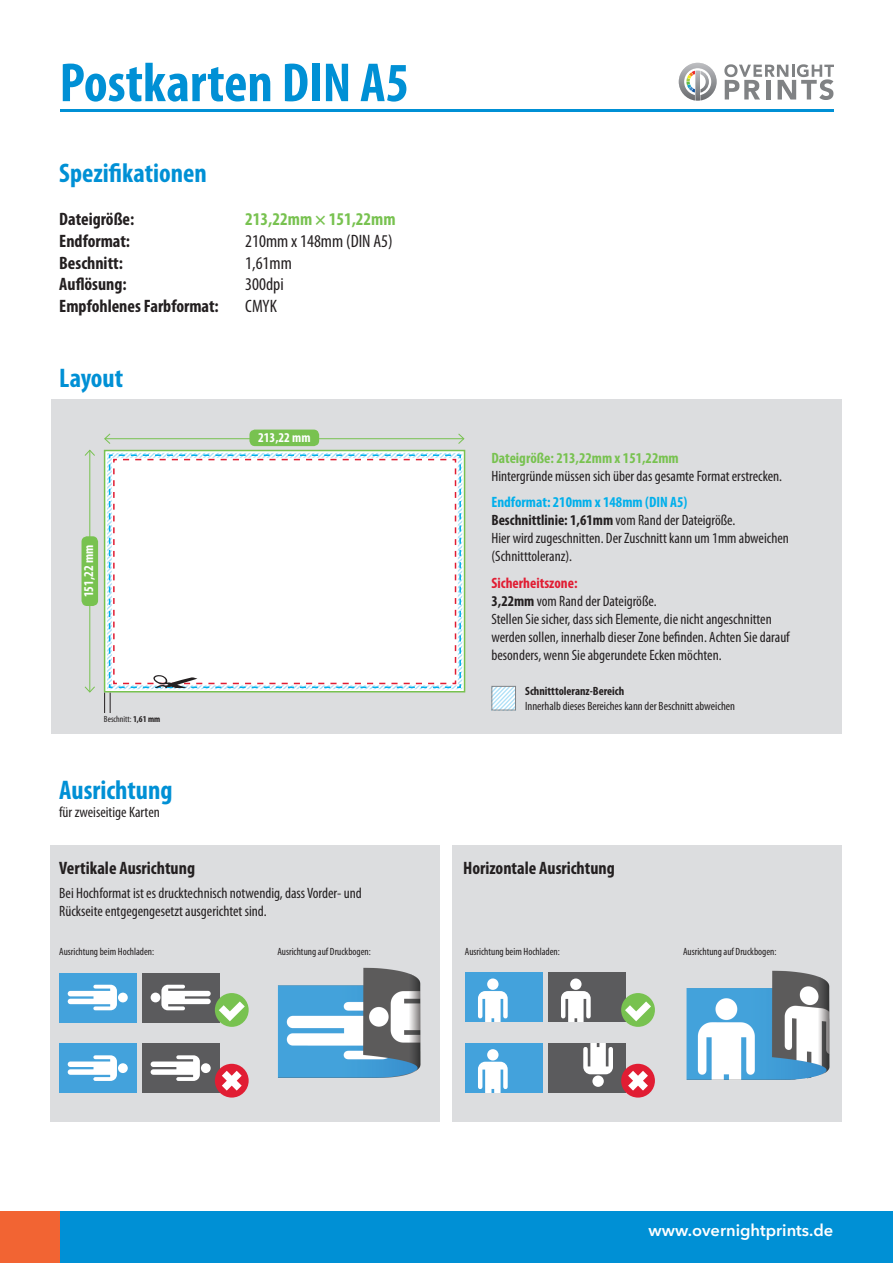
<style>
.page{position:relative;width:893px;height:1263px;background:#fff}
.page>*{position:absolute;margin:0;border:0;box-sizing:border-box;transform-origin:0 0}
.t1{font:700 condensed 55.5px "Myriad Pro";color:#0090d5}
.t2{font:700 condensed 27px "Myriad Pro";color:#0090d5}
.t3{font:700 condensed 18px "Myriad Pro";color:#231f20}
.t4{font:condensed 18px "Myriad Pro";color:#231f20}
.t5{font:700 condensed 18px "Myriad Pro";color:#78c250}
.t6{font:600 16.5px "Avenir Next LT Pro";color:#fff}
.t7{font:condensed 15px/18px "Myriad Pro";color:#231f20}
.t8{font:700 condensed 15px "Myriad Pro";color:#231f20}
.t9{font:700 condensed 15px "Myriad Pro";color:#78c250}
.t10{font:700 condensed 15px "Myriad Pro";color:#00afeb}
.t11{font:700 condensed 15px "Myriad Pro";color:#e11d33}
.t12{font:700 condensed 13.5px "Myriad Pro";color:#fff}
.t13{font:condensed 12px "Myriad Pro";color:#231f20}
.t14{font:700 condensed 12px "Myriad Pro";color:#231f20}
.t15{font:condensed 10.5px "Myriad Pro";color:#231f20}
.t16{font:condensed 9px "Myriad Pro";color:#231f20}
.s1{font-weight:700}
.s2{font-weight:400}
</style>
<div class="page">
<hr style="left:60px;top:110px;width:773px;height:2px;background:#0090d5">
<svg style="left:724px;top:64px;width:109px;height:36px"></svg>
<svg style="left:679px;top:63px;width:38px;height:38px"></svg>
<div style="left:60px;top:1212px;width:833px;height:51px;background:#0090d5"></div>
<div style="left:0;top:1212px;width:59px;height:51px;background:#f26433"></div>
<div style="left:51px;top:399px;width:791px;height:335px;background:#dcdddf"></div>
<svg style="left:104px;top:450px;width:361px;height:242px;background:#c9e7c6"></svg>
<hr style="left:105px;top:438px;width:359px;height:1px;background:#78c250">
<svg style="left:104px;top:433px;width:7px;height:11px"></svg>
<svg style="left:457px;top:433px;width:8px;height:11px"></svg>
<hr style="left:89px;top:450px;width:1px;height:242px;background:#78c250">
<svg style="left:84px;top:449px;width:11px;height:8px"></svg>
<svg style="left:84px;top:686px;width:11px;height:7px"></svg>
<div style="left:249px;top:430px;width:70px;height:16px;background:#78c250;border-radius:6px"></div>
<div style="left:82px;top:536px;width:16px;height:70px;background:#78c250;border-radius:6px"></div>
<img style="left:493px;top:688px;width:21px;height:20px">
<div style="left:491px;top:686px;width:25px;height:24px;border:1px solid #808285"></div>
<svg style="left:104px;top:454px;width:357px;height:259px;background:#f6f7f8"></svg>
<div style="left:51px;top:845px;width:389px;height:276px;background:#dcdddf"></div>
<div style="left:453px;top:845px;width:389px;height:276px;background:#dcdddf"></div>
<img style="left:277px;top:967px;width:144px;height:111px">
<img style="left:686px;top:970px;width:144px;height:110px">
<div style="left:59px;top:973px;width:77px;height:49px;background:#43a2dc"></div>
<div style="left:142px;top:973px;width:77px;height:49px;background:#5b5b5d"></div>
<div style="left:118px;top:993px;width:10px;height:9px;background:#fff;border-radius:50%"></div>
<svg style="left:68px;top:985px;width:49px;height:25px"></svg>
<div style="left:151px;top:992px;width:9px;height:10px;background:#fff;border-radius:50%"></div>
<svg style="left:161px;top:985px;width:50px;height:25px"></svg>
<div style="left:215px;top:993px;width:34px;height:34px;background:#78c250;border-radius:50%"></div>
<svg style="left:219px;top:1001px;width:26px;height:20px"></svg>
<div style="left:59px;top:1043px;width:77px;height:50px;background:#43a2dc"></div>
<div style="left:142px;top:1043px;width:77px;height:50px;background:#5b5b5d"></div>
<div style="left:118px;top:1063px;width:10px;height:10px;background:#fff;border-radius:50%"></div>
<svg style="left:68px;top:1055px;width:49px;height:26px"></svg>
<div style="left:201px;top:1063px;width:10px;height:10px;background:#fff;border-radius:50%"></div>
<svg style="left:151px;top:1055px;width:49px;height:26px"></svg>
<div style="left:215px;top:1064px;width:34px;height:33px;background:#e11d33;border-radius:50%"></div>
<svg style="left:222px;top:1071px;width:20px;height:19px"></svg>
<div style="left:465px;top:972px;width:77px;height:50px;background:#43a2dc"></div>
<div style="left:548px;top:972px;width:77px;height:50px;background:#5b5b5d"></div>
<div style="left:621px;top:993px;width:34px;height:34px;background:#78c250;border-radius:50%"></div>
<svg style="left:625px;top:1001px;width:26px;height:20px"></svg>
<div style="left:487px;top:978px;width:11px;height:12px;background:#fff;border-radius:50%"></div>
<svg style="left:478px;top:991px;width:30px;height:31px"></svg>
<div style="left:570px;top:978px;width:11px;height:12px;background:#fff;border-radius:50%"></div>
<svg style="left:561px;top:991px;width:30px;height:31px"></svg>
<div style="left:465px;top:1043px;width:77px;height:50px;background:#43a2dc"></div>
<div style="left:548px;top:1043px;width:77px;height:50px;background:#5b5b5d"></div>
<div style="left:621px;top:1064px;width:34px;height:33px;background:#e11d33;border-radius:50%"></div>
<svg style="left:628px;top:1071px;width:20px;height:19px"></svg>
<div style="left:487px;top:1049px;width:11px;height:11px;background:#fff;border-radius:50%"></div>
<svg style="left:478px;top:1062px;width:30px;height:30px"></svg>
<div style="left:592px;top:1075px;width:12px;height:12px;background:#fff;border-radius:50%"></div>
<svg style="left:583px;top:1043px;width:30px;height:31px"></svg>
<p class="t1" style="left:60px;top:48px;width:351px">Postkarten DIN A5</p>
<p class="t2" style="left:59px;top:156px;width:149px">Spezifikationen</p>
<p class="t3" style="left:59px;top:208px;width:77px">Dateigröße:</p>
<p class="t5" style="left:245px;top:208px;width:152px">213,22mm × 151,22mm</p>
<p class="t3" style="left:59px;top:230px;width:72px">Endformat:</p>
<p class="t4" style="left:245px;top:230px;width:149px">210mm x 148mm (DIN A5)</p>
<p class="t3" style="left:59px;top:251px;width:65px">Beschnitt:</p>
<p class="t4" style="left:245px;top:252px;width:48px">1,61mm</p>
<p class="t3" style="left:59px;top:273px;width:69px">Auflösung:</p>
<p class="t4" style="left:245px;top:273px;width:40px">300dpi</p>
<p class="t3" style="left:59px;top:294px;width:161px">Empfohlenes Farbformat:</p>
<p class="t4" style="left:245px;top:295px;width:33px">CMYK</p>
<p class="t2" style="left:59px;top:361px;width:65px">Layout</p>
<p class="t12" style="left:80px;top:597px;width:54px;rotate:-90deg">151,22 mm</p>
<p class="t16" style="left:104px;top:714px;width:58px">Beschnitt: <span class="s1">1,61 mm</span></p>
<p class="t2" style="left:59px;top:773px;width:115px">Ausrichtung</p>
<p class="t7" style="left:59px;top:803px;width:102px">für zweiseitige Karten</p>
<p class="t12" style="left:258px;top:429px;width:54px">213,22 mm</p>
<p class="t3" style="left:59px;top:856px;width:137px">Vertikale Ausrichtung</p>
<p class="t7" style="left:59px;top:884px;width:304px">Bei Hochformat ist es drucktechnisch notwendig, dass Vorder- und<br>Rückseite entgegengesetzt ausgerichtet sind.</p>
<p class="t9" style="left:491px;top:448px;width:189px">Dateigröße: 213,22mm x 151,22mm</p>
<p class="t7" style="left:491px;top:467px;width:292px">Hintergründe müssen sich über das gesamte Format erstrecken.</p>
<p class="t10" style="left:491px;top:493px;width:197px">Endformat: 210mm x 148mm (DIN A5)</p>
<p class="t8" style="left:491px;top:511px;width:246px">Beschnittlinie: 1,61mm <span class="s2">vom Rand der Dateigröße.</span></p>
<p class="t7" style="left:491px;top:529px;width:299px">Hier wird zugeschnitten. Der Zuschnitt kann um 1mm abweichen (Schnitttoleranz).</p>
<p class="t11" style="left:491px;top:573px;width:88px">Sicherheitszone:</p>
<p class="t7" style="left:491px;top:592px;width:167px"><span class="s1">3,22mm</span> vom Rand der Dateigröße.</p>
<p class="t7" style="left:491px;top:610px;width:300px">Stellen Sie sicher, dass sich Elemente, die nicht angeschnitten werden sollen, innerhalb dieser Zone befinden. Achten Sie darauf besonders, wenn Sie abgerundete Ecken möchten.</p>
<p class="t14" style="left:525px;top:684px;width:101px">Schnitttoleranz-Bereich</p>
<p class="t13" style="left:525px;top:698px;width:211px">Innerhalb dieses Bereiches kann der Beschnitt abweichen</p>
<p class="t3" style="left:463px;top:857px;width:153px">Horizontale Ausrichtung</p>
<p class="t15" style="left:59px;top:945px;width:97px">Ausrichtung beim Hochladen:</p>
<p class="t15" style="left:277px;top:945px;width:95px">Ausrichtung auf Druckbogen:</p>
<p class="t15" style="left:465px;top:945px;width:97px">Ausrichtung beim Hochladen:</p>
<p class="t15" style="left:683px;top:945px;width:95px">Ausrichtung auf Druckbogen:</p>
<p class="t6" style="left:649px;top:1220px;width:186px">www.overnightprints.de</p>
</div>
